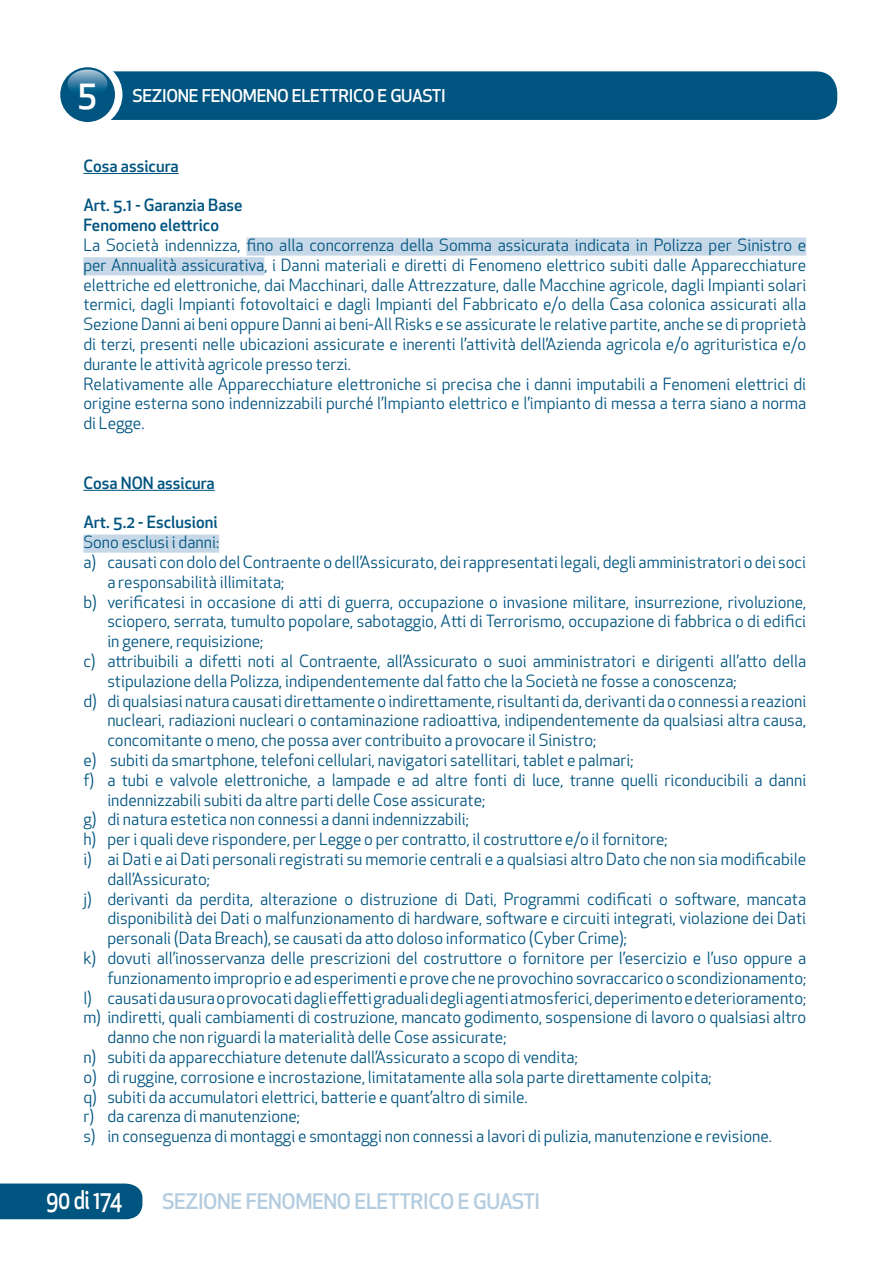
<style>
.page{position:relative;width:893px;height:1263px;background:#fff}
.page>*{position:absolute;margin:0;border:0;box-sizing:border-box;transform-origin:0 0}
.t1{font:500 25.2px "Apex New";letter-spacing:-.02em;color:#fff;scale:.83 1}
.t2{font:500 21px "Apex New";letter-spacing:-.02em;color:#b4ccdf}
.t3{font:500 17.25px "Apex New";letter-spacing:-.015em;color:#fff}
.t4{font:16.5px/19.8px "Apex New";color:#005480}
.t5{font:500 16.5px/19.8px "Apex New";color:#005480}
.s1{font-size:34.2px}
</style>
<div class="page">
<div style="left:0;top:1183px;width:142px;height:36px;background:#005480"></div>
<hr style="left:83px;top:173px;width:96px;height:1px;background:#005480">
<div style="left:247px;top:237px;width:559px;height:19px;background:#c6d8e7"></div>
<div style="left:83px;top:257px;width:181px;height:18px;background:#c6d8e7"></div>
<hr style="left:83px;top:490px;width:132px;height:1px;background:#005480">
<div style="left:83px;top:534px;width:136px;height:19px;background:#c6d8e7"></div>
<div style="left:70px;top:71px;width:767px;height:49px;background:#005480;border-radius:21px"></div>
<div style="left:56px;top:61px;width:66px;height:67px;background:#fff;border-radius:50%"></div>
<div style="left:60px;top:67px;width:55px;height:55px;background:#005480;border-radius:50%"></div>
<svg style="left:68px;top:70px;width:40px;height:27px"></svg>
<p class="t3" style="left:78px;top:84px;width:370px"><span class="s1">5</span> SEZIONE FENOMENO ELETTRICO E GUASTI</p>
<p class="t5" style="left:83px;top:156px;width:97px">Cosa assicura</p>
<p class="t5" style="left:83px;top:195px;width:161px">Art. 5.1 - Garanzia Base<br>Fenomeno elettrico</p>
<p class="t4" style="left:83px;top:235px;width:724px">La Società indennizza, fino alla concorrenza della Somma assicurata indicata in Polizza per Sinistro e per Annualità assicurativa, i Danni materiali e diretti di Fenomeno elettrico subiti dalle Apparecchiature elettriche ed elettroniche, dai Macchinari, dalle Attrezzature, dalle Macchine agricole, dagli Impianti solari termici, dagli Impianti fotovoltaici e dagli Impianti del Fabbricato e/o della Casa colonica assicurati alla Sezione Danni ai beni oppure Danni ai beni-All Risks e se assicurate le relative partite, anche se di proprietà di terzi, presenti nelle ubicazioni assicurate e inerenti l’attività dell’Azienda agricola e/o agrituristica e/o durante le attività agricole presso terzi.<br>Relativamente alle Apparecchiature elettroniche si precisa che i danni imputabili a Fenomeni elettrici di origine esterna sono indennizzabili purché l’Impianto elettrico e l’impianto di messa a terra siano a norma di Legge.</p>
<p class="t5" style="left:83px;top:472px;width:133px">Cosa NON assicura</p>
<p class="t5" style="left:83px;top:512px;width:136px">Art. 5.2 - Esclusioni</p>
<p class="t4" style="left:83px;top:532px;width:137px">Sono esclusi i danni:</p>
<p class="t4" style="left:83px;top:552px;width:724px">a) causati con dolo del Contraente o dell’Assicurato, dei rappresentati legali, degli amministratori o dei soci</p>
<p class="t4" style="left:107px;top:572px;width:179px">a responsabilità illimitata;</p>
<p class="t4" style="left:83px;top:592px;width:724px">b) verificatesi in occasione di atti di guerra, occupazione o invasione militare, insurrezione, rivoluzione,</p>
<p class="t4" style="left:107px;top:611px;width:700px">sciopero, serrata, tumulto popolare, sabotaggio, Atti di Terrorismo, occupazione di fabbrica o di edifici</p>
<p class="t4" style="left:107px;top:631px;width:157px">in genere, requisizione;</p>
<p class="t4" style="left:83px;top:651px;width:724px">c) attribuibili a difetti noti al Contraente, all’Assicurato o suoi amministratori e dirigenti all’atto della</p>
<p class="t4" style="left:107px;top:671px;width:631px">stipulazione della Polizza, indipendentemente dal fatto che la Società ne fosse a conoscenza;</p>
<p class="t4" style="left:83px;top:691px;width:724px">d) di qualsiasi natura causati direttamente o indirettamente, risultanti da, derivanti da o connessi a reazioni</p>
<p class="t4" style="left:107px;top:710px;width:700px">nucleari, radiazioni nucleari o contaminazione radioattiva, indipendentemente da qualsiasi altra causa,</p>
<p class="t4" style="left:107px;top:730px;width:490px">concomitante o meno, che possa aver contribuito a provocare il Sinistro;</p>
<p class="t4" style="left:83px;top:750px;width:552px">e) subiti da smartphone, telefoni cellulari, navigatori satellitari, tablet e palmari;</p>
<p class="t4" style="left:83px;top:770px;width:724px">f) a tubi e valvole elettroniche, a lampade e ad altre fonti di luce, tranne quelli riconducibili a danni</p>
<p class="t4" style="left:107px;top:790px;width:379px">indennizzabili subiti da altre parti delle Cose assicurate;</p>
<p class="t4" style="left:83px;top:809px;width:387px">g) di natura estetica non connessi a danni indennizzabili;</p>
<p class="t4" style="left:83px;top:829px;width:586px">h) per i quali deve rispondere, per Legge o per contratto, il costruttore e/o il fornitore;</p>
<p class="t4" style="left:83px;top:849px;width:724px">i) ai Dati e ai Dati personali registrati su memorie centrali e a qualsiasi altro Dato che non sia modificabile</p>
<p class="t4" style="left:107px;top:869px;width:104px">dall’Assicurato;</p>
<p class="t4" style="left:83px;top:889px;width:724px">j) derivanti da perdita, alterazione o distruzione di Dati, Programmi codificati o software, mancata</p>
<p class="t4" style="left:107px;top:908px;width:700px">disponibilità dei Dati o malfunzionamento di hardware, software e circuiti integrati, violazione dei Dati</p>
<p class="t4" style="left:107px;top:928px;width:521px">personali (Data Breach), se causati da atto doloso informatico (Cyber Crime);</p>
<p class="t4" style="left:83px;top:948px;width:724px">k) dovuti all’inosservanza delle prescrizioni del costruttore o fornitore per l’esercizio e l’uso oppure a</p>
<p class="t4" style="left:107px;top:968px;width:700px">funzionamento improprio e ad esperimenti e prove che ne provochino sovraccarico o scondizionamento;</p>
<p class="t4" style="left:83px;top:988px;width:724px">l) causati da usura o provocati dagli effetti graduali degli agenti atmosferici, deperimento e deterioramento;</p>
<p class="t4" style="left:83px;top:1007px;width:724px">m) indiretti, quali cambiamenti di costruzione, mancato godimento, sospensione di lavoro o qualsiasi altro</p>
<p class="t4" style="left:107px;top:1027px;width:401px">danno che non riguardi la materialità delle Cose assicurate;</p>
<p class="t4" style="left:83px;top:1047px;width:496px">n) subiti da apparecchiature detenute dall’Assicurato a scopo di vendita;</p>
<p class="t4" style="left:83px;top:1067px;width:630px">o) di ruggine, corrosione e incrostazione, limitatamente alla sola parte direttamente colpita;</p>
<p class="t4" style="left:83px;top:1087px;width:446px">q) subiti da accumulatori elettrici, batterie e quant’altro di simile.</p>
<p class="t4" style="left:83px;top:1106px;width:218px">r) da carenza di manutenzione;</p>
<p class="t4" style="left:83px;top:1126px;width:690px">s) in conseguenza di montaggi e smontaggi non connessi a lavori di pulizia, manutenzione e revisione.</p>
<h1 class="t1" style="left:46px;top:1183px;width:94px">90 di 174</h1>
<p class="t2" style="left:162px;top:1187px;width:380px">SEZIONE FENOMENO ELETTRICO E GUASTI</p>
</div>
